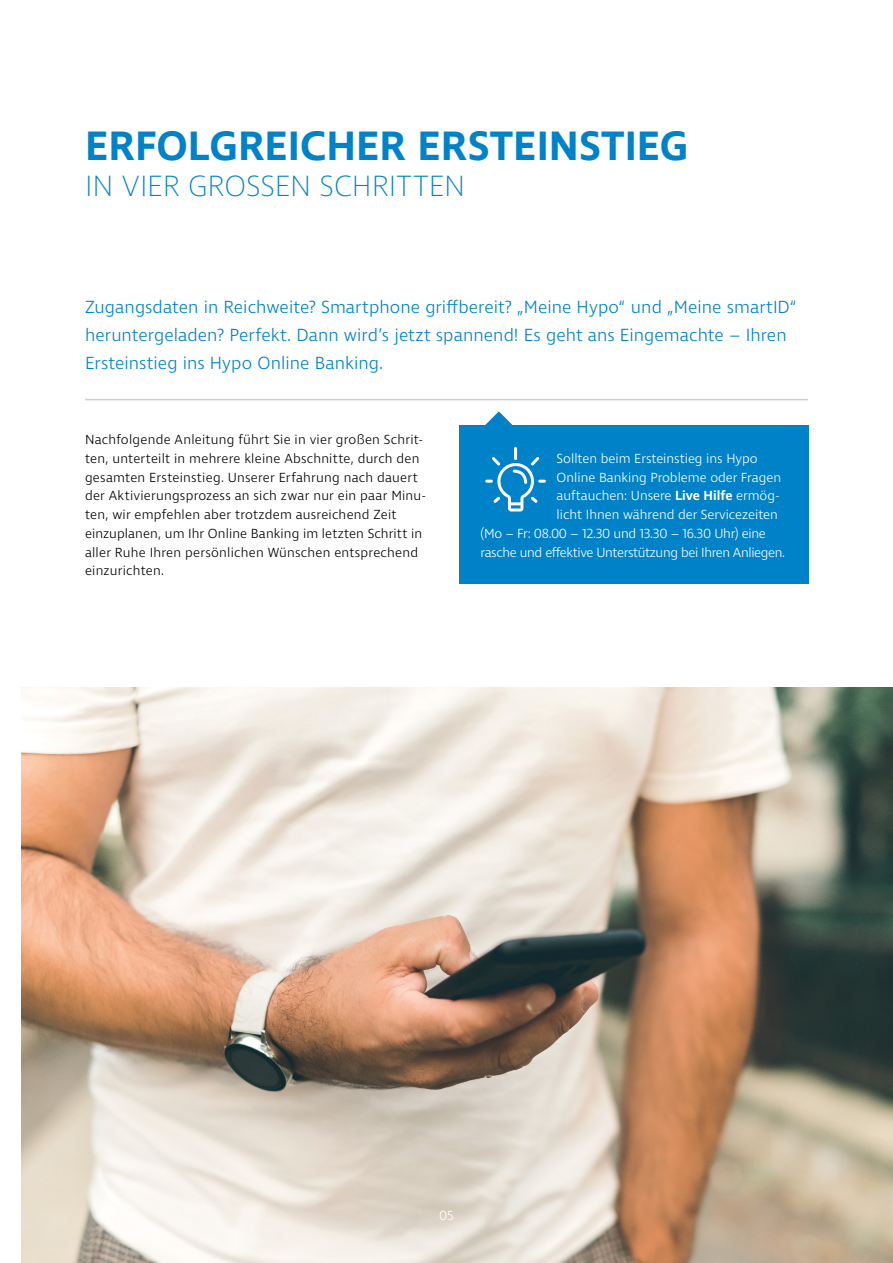
<style>
.page{position:relative;width:893px;height:1263px;background:#fff}
.page>*{position:absolute;margin:0;border:0;box-sizing:border-box;transform-origin:0 0}
.t1{font:600 42px "Ingra";letter-spacing:.005em;color:#0082c9}
.t2{font:200 30px "Ingra";color:#0082c9}
.t3{font:300 18px/28px "Ingra";letter-spacing:.005em;color:#0082c9}
.t4{font:300 13.5px/18.8px "Ingra";letter-spacing:.015em;color:#000}
.t5{font:300 13.5px "Ingra";color:#fff}
.t6{font:300 13.5px "Ingra";letter-spacing:-.025em;color:#fff}
.t7{font:300 13.5px "Ingra";letter-spacing:-.02em;color:#fff}
.s1{font-weight:600}
</style>
<div class="page">
<hr style="left:85px;top:399px;width:723px;height:1px;background:#c7d0d5">
<div style="left:459px;top:425px;width:349px;height:158px;background:#0082c9"></div>
<svg style="left:485px;top:411px;width:28px;height:14px"></svg>
<svg style="left:485px;top:447px;width:61px;height:64px"></svg>
<img style="left:21px;top:688px;width:872px;height:575px">
<h1 class="t1" style="left:85px;top:119px;width:604px">ERFOLGREICHER ERSTEINSTIEG</h1>
<h2 class="t2" style="left:85px;top:167px;width:381px">IN VIER GROSSEN SCHRITTEN</h2>
<h3 class="t3" style="left:85px;top:294px;width:713px">Zugangsdaten in Reichweite? Smartphone griffbereit? „Meine Hypo“ und „Meine smartID“ heruntergeladen? Perfekt. Dann wird’s jetzt spannend! Es geht ans Eingemachte – Ihren<br>Ersteinstieg ins Hypo Online Banking.</h3>
<p class="t4" style="left:85px;top:431px;width:343px">Nachfolgende Anleitung führt Sie in vier großen Schrit&shy;ten, unterteilt in mehrere kleine Abschnitte, durch den gesamten Ersteinstieg. Unserer Erfahrung nach dauert der Aktivierungsprozess an sich zwar nur ein paar Minu&shy;ten, wir empfehlen aber trotzdem ausreichend Zeit einzuplanen, um Ihr Online Banking im letzten Schritt in aller Ruhe Ihren persönlichen Wünschen entsprechend einzurichten.</p>
<p class="t5" style="left:557px;top:450px;width:203px">Sollten beim Ersteinstieg ins Hypo</p>
<p class="t5" style="left:557px;top:469px;width:226px">Online Banking Probleme oder Fragen</p>
<p class="t5" style="left:557px;top:487px;width:225px">auftauchen: Unsere <span class="s1">Live Hilfe</span> ermög-</p>
<p class="t5" style="left:557px;top:506px;width:223px">licht Ihnen während der Servicezeiten</p>
<p class="t7" style="left:480px;top:525px;width:287px">(Mo – Fr: 08.00 – 12.30 und 13.30 – 16.30 Uhr) eine</p>
<p class="t6" style="left:480px;top:544px;width:306px">rasche und effektive Unterstützung bei Ihren Anliegen.</p>
<p class="t5" style="left:439px;top:1207px;width:16px">05</p>
</div>
